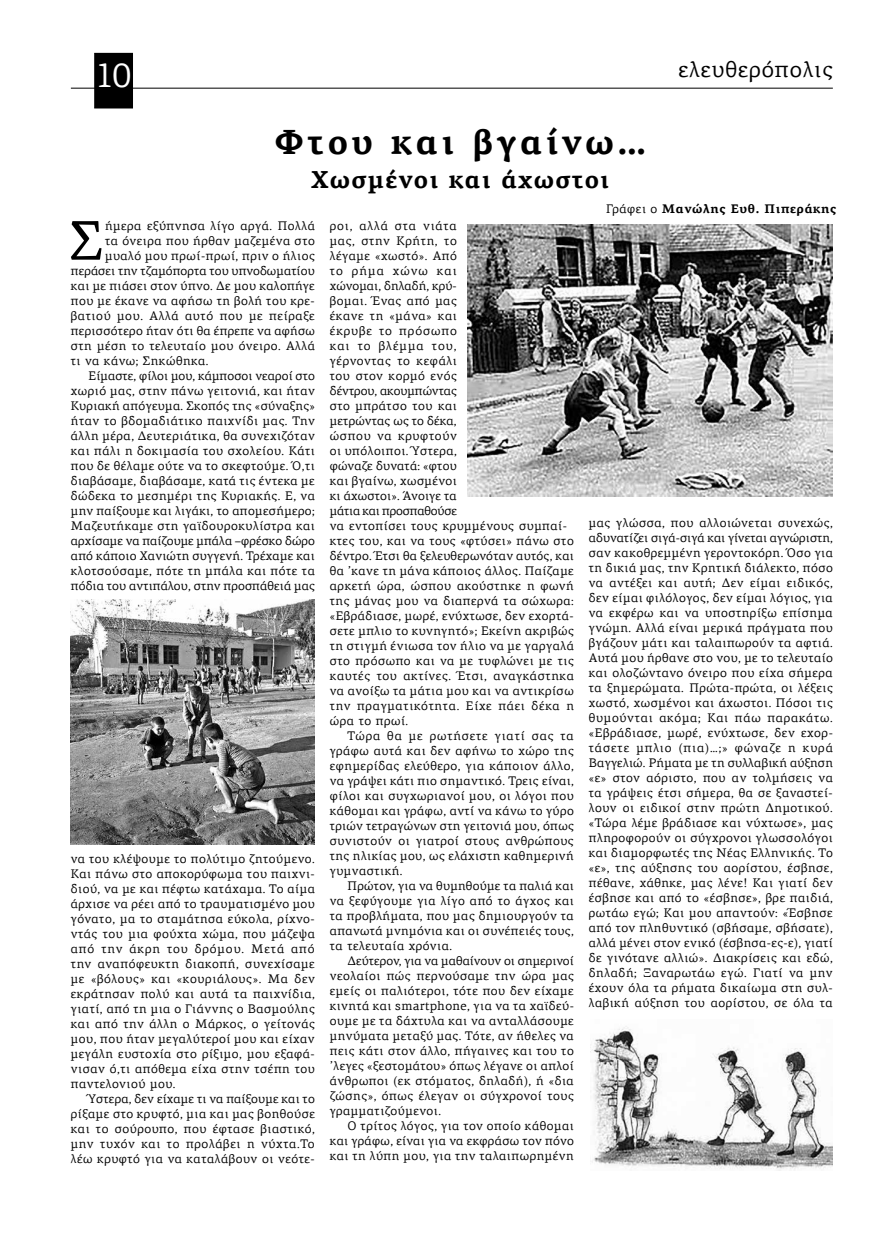
<style>
.page{position:relative;width:886px;height:1241px;background:#fff}
.page>*{position:absolute;margin:0;border:0;box-sizing:border-box;transform-origin:0 0}
.t1{font:56px "PF Agora Serif Pro";color:#000}
.t2{font:700 35px "PF Agora Serif Pro";letter-spacing:.1em;color:#000}
.t3{font:33.75px "PF Agora Serif Pro";color:#fff}
.t4{font:700 24.62px "PF Agora Serif Pro";letter-spacing:.05em;color:#000}
.t5{font:22.5px "PF Agora Serif Pro";letter-spacing:.04em;color:#000}
.t6{font:12.5px/15px "PF Agora Serif Pro";letter-spacing:.04em;color:#000;text-align:justify}
.t7{font:12.5px "PF Agora Serif Pro";letter-spacing:.01em;color:#000}
.t8{font:12.5px "PF Agora Serif Pro";letter-spacing:.005em;color:#000}
.t9{font:12.5px "PF Agora Serif Pro";letter-spacing:.02em;color:#000}
.t10{font:700 12.5px "PF Agora Serif Pro";letter-spacing:.05em;color:#000}
.s1{font-weight:400}
</style>
<div class="page">
<hr style="left:71px;top:88px;width:762px;height:1px;background:#000">
<div style="left:95px;top:53px;width:37px;height:55px;background:#000"></div>
<div style="left:95px;top:53px;width:38px;height:55px;border:1px solid #000"></div>
<img style="left:71px;top:599px;width:244px;height:245px">
<img style="left:467px;top:224px;width:366px;height:272px">
<img style="left:592px;top:1026px;width:241px;height:144px">
<h3 class="t3" style="left:96px;top:55px;width:37px">10</h3>
<h3 class="t5" style="left:679px;top:56px;width:156px">ελευθερόπολις</h3>
<h2 class="t2" style="left:274px;top:120px;width:373px">Φτου και βγαίνω…</h2>
<h3 class="t4" style="left:311px;top:164px;width:300px">Χωσμένοι και άχωστοι</h3>
<p class="t10" style="left:606px;top:201px;width:232px"><span class="s1">Γράφει ο</span> Μανώλης Ευθ. Πιπεράκης</p>
<h1 class="t1" style="left:70px;top:207px;width:35px">Σ</h1>
<p class="t6" style="left:105px;top:218px;width:211px">ήμερα εξύπνησα λίγο αργά. Πολλά</p>
<p class="t6" style="left:105px;top:233px;width:211px">τα όνειρα που ήρθαν μαζεμένα στο</p>
<p class="t6" style="left:105px;top:248px;width:211px">μυαλό μου πρωί-πρωί, πριν ο ήλιος</p>
<p class="t7" style="left:71px;top:263px;width:245px">περάσει την τζαμόπορτα του υπνοδωματίου</p>
<p class="t6" style="left:71px;top:278px;width:245px">και με πιάσει στον ύπνο. Δε μου καλοπήγε</p>
<p class="t6" style="left:71px;top:293px;width:245px">που με έκανε να αφήσω τη βολή του κρε-</p>
<p class="t6" style="left:71px;top:308px;width:245px">βατιού μου. Αλλά αυτό που με πείραξε</p>
<p class="t6" style="left:71px;top:323px;width:245px">περισσότερο ήταν ότι θα έπρεπε να αφήσω</p>
<p class="t6" style="left:71px;top:338px;width:245px">στη μέση το τελευταίο μου όνειρο. Αλλά</p>
<p class="t6" style="left:71px;top:353px;width:139px">τι να κάνω; Σηκώθηκα.</p>
<p class="t7" style="left:89px;top:368px;width:228px">Είμαστε, φίλοι μου, κάμποσοι νεαροί στο</p>
<p class="t6" style="left:71px;top:383px;width:245px">χωριό μας, στην πάνω γειτονιά, και ήταν</p>
<p class="t6" style="left:71px;top:398px;width:246px">Κυριακή απόγευμα. Σκοπός της «σύναξης»</p>
<p class="t6" style="left:71px;top:413px;width:245px">ήταν το βδομαδιάτικο παιχνίδι μας. Την</p>
<p class="t6" style="left:71px;top:428px;width:245px">άλλη μέρα, Δευτεριάτικα, θα συνεχιζόταν</p>
<p class="t6" style="left:71px;top:443px;width:245px">και πάλι η δοκιμασία του σχολείου. Κάτι</p>
<p class="t6" style="left:71px;top:458px;width:245px">που δε θέλαμε ούτε να το σκεφτούμε. Ό,τι</p>
<p class="t6" style="left:71px;top:473px;width:245px">διαβάσαμε, διαβάσαμε, κατά τις έντεκα με</p>
<p class="t6" style="left:71px;top:488px;width:245px">δώδεκα το μεσημέρι της Κυριακής. Ε, να</p>
<p class="t6" style="left:71px;top:503px;width:245px">μην παίξουμε και λιγάκι, το απομεσήμερο;</p>
<p class="t6" style="left:71px;top:518px;width:245px">Μαζευτήκαμε στη γαϊδουροκυλίστρα και</p>
<p class="t8" style="left:71px;top:533px;width:246px">αρχίσαμε να παίζουμε μπάλα –φρέσκο δώρο</p>
<p class="t9" style="left:71px;top:548px;width:245px">από κάποιο Χανιώτη συγγενή. Τρέχαμε και</p>
<p class="t6" style="left:71px;top:563px;width:245px">κλοτσούσαμε, πότε τη μπάλα και πότε τα</p>
<p class="t7" style="left:71px;top:578px;width:245px">πόδια του αντιπάλου, στην προσπάθειά μας</p>
<p class="t6" style="left:71px;top:851px;width:246px">να του κλέψουμε το πολύτιμο ζητούμενο.<br>Και πάνω στο αποκορύφωμα του παιχνι&shy;διού, να με και πέφτω κατάχαμα. Το αίμα άρχισε να ρέει από το τραυματισμένο μου γόνατο, μα το σταμάτησα εύκολα, ρίχνο&shy;ντάς του μια φούχτα χώμα, που μάζεψα από την άκρη του δρόμου. Μετά από την αναπόφευκτη διακοπή, συνεχίσαμε με «βόλους» και «κουριάλους». Μα δεν εκράτησαν πολύ και αυτά τα παιχνίδια, γιατί, από τη μια ο Γιάννης ο Βασμούλης και από την άλλη ο Μάρκος, ο γείτονάς μου, που ήταν μεγαλύτεροί μου και είχαν μεγάλη ευστοχία στο ρίξιμο, μου εξαφά&shy;νισαν ό,τι απόθεμα είχα στην τσέπη του παντελονιού μου.</p>
<p class="t6" style="left:71px;top:1091px;width:246px;text-indent:18px">Ύστερα, δεν είχαμε τι να παίξουμε και το ρίξαμε στο κρυφτό, μια και μας βοηθούσε και το σούρουπο, που έφτασε βιαστικό, μην τυχόν και το προλάβει η νύχτα.Το λέω κρυφτό για να καταλάβουν οι νεότε-</p>
<p class="t6" style="left:330px;top:218px;width:246px;text-align:left">ροι, αλλά στα νιάτα<br>μας, στην Κρήτη, το<br>λέγαμε «χωστό». Από<br>το ρήμα χώνω και<br>χώνομαι, δηλαδή, κρύ-<br>βομαι. Ένας από μας<br>έκανε τη «μάνα» και<br>έκρυβε το πρόσωπο<br>και το βλέμμα του,<br>γέρνοντας το κεφάλι<br>του στον κορμό ενός<br>δέντρου, ακουμπώντας<br>στο μπράτσο του και<br>μετρώντας ως το δέκα,<br>ώσπου να κρυφτούν<br>οι υπόλοιποι. Ύστερα,<br>φώναζε δυνατά: «φτου<br>και βγαίνω, χωσμένοι<br>κι άχωστοι». Άνοιγε τα<br>μάτια και προσπαθούσε<br>να εντοπίσει τους κρυμμένους συμπαί&shy;κτες του, και να τους «φτύσει» πάνω στο δέντρο. Έτσι θα ξελευθερωνόταν αυτός, και θα ’κανε τη μάνα κάποιος άλλος. Παίζαμε αρκετή ώρα, ώσπου ακούστηκε η φωνή της μάνας μου να διαπερνά τα σώχωρα: «Εβράδιασε, μωρέ, ενύχτωσε, δεν εχορτά&shy;σετε μπλιο το κυνηγητό»; Εκείνη ακριβώς τη στιγμή ένιωσα τον ήλιο να με γαργαλά στο πρόσωπο και να με τυφλώνει με τις καυτές του ακτίνες. Έτσι, αναγκάστηκα να ανοίξω τα μάτια μου και να αντικρίσω την πραγματικότητα. Είχε πάει δέκα η ώρα το πρωί.</p>
<p class="t6" style="left:330px;top:728px;width:246px;text-indent:18px">Τώρα θα με ρωτήσετε γιατί σας τα γράφω αυτά και δεν αφήνω το χώρο της εφημερίδας ελεύθερο, για κάποιον άλλο, να γράψει κάτι πιο σημαντικό. Τρεις είναι, φίλοι και συγχωριανοί μου, οι λόγοι που κάθομαι και γράφω, αντί να κάνω το γύρο τριών τετραγώνων στη γειτονιά μου, όπως συνιστούν οι γιατροί στους ανθρώπους της ηλικίας μου, ως ελάχιστη καθημερινή γυμναστική.</p>
<p class="t6" style="left:330px;top:878px;width:245px;text-indent:18px">Πρώτον, για να θυμηθούμε τα παλιά και να ξεφύγουμε για λίγο από το άγχος και τα προβλήματα, που μας δημιουργούν τα απανωτά μνημόνια και οι συνέπειές τους, τα τελευταία χρόνια.</p>
<p class="t6" style="left:330px;top:953px;width:246px;text-indent:18px">Δεύτερον, για να μαθαίνουν οι σημερινοί νεολαίοι πώς περνούσαμε την ώρα μας εμείς οι παλιότεροι, τότε που δεν είχαμε κινητά και smartphone, για να τα χαϊδεύ&shy;ουμε με τα δάχτυλα και να ανταλλάσουμε μηνύματα μεταξύ μας. Τότε, αν ήθελες να πεις κάτι στον άλλο, πήγαινες και του το ’λεγες «ξεστομάτου» όπως λέγανε οι απλοί άνθρωποι (εκ στόματος, δηλαδή), ή «δια ζώσης», όπως έλεγαν οι σύγχρονοί τους γραμματιζούμενοι.</p>
<p class="t6" style="left:330px;top:1118px;width:245px;text-indent:18px">Ο τρίτος λόγος, για τον οποίο κάθομαι και γράφω, είναι για να εκφράσω τον πόνο και τη λύπη μου, για την ταλαιπωρημένη</p>
<p class="t6" style="left:589px;top:514px;width:246px">μας γλώσσα, που αλλοιώνεται συνεχώς, αδυνατίζει σιγά-σιγά και γίνεται αγνώριστη, σαν κακοθρεμμένη γεροντοκόρη. Όσο για τη δικιά μας, την Κρητική διάλεκτο, πόσο να αντέξει και αυτή; Δεν είμαι ειδικός, δεν είμαι φιλόλογος, δεν είμαι λόγιος, για να εκφέρω και να υποστηρίξω επίσημα γνώμη. Αλλά είναι μερικά πράγματα που βγάζουν μάτι και ταλαιπωρούν τα αφτιά.<br>Αυτά μου ήρθανε στο νου, με το τελευταίο και ολοζώντανο όνειρο που είχα σήμερα τα ξημερώματα. Πρώτα-πρώτα, οι λέξεις χωστό, χωσμένοι και άχωστοι. Πόσοι τις θυμούνται ακόμα; Και πάω παρακάτω. «Εβράδιασε, μωρέ, ενύχτωσε, δεν εχορ&shy;τάσετε μπλιο (πια)…;» φώναζε η κυρά Βαγγελιώ. Ρήματα με τη συλλαβική αύξηση «ε» στον αόριστο, που αν τολμήσεις να τα γράψεις έτσι σήμερα, θα σε ξαναστεί&shy;λουν οι ειδικοί στην πρώτη Δημοτικού. «Τώρα λέμε βράδιασε και νύχτωσε», μας πληροφορούν οι σύγχρονοι γλωσσολόγοι και διαμορφωτές της Νέας Ελληνικής. Το «ε», της αύξησης του αορίστου, έσβησε, πέθανε, χάθηκε, μας λένε! Και γιατί δεν έσβησε και από το «έσβησε», βρε παιδιά, ρωτάω εγώ; Και μου απαντούν: «Έσβησε από τον πληθυντικό (σβήσαμε, σβήσατε), αλλά μένει στον ενικό (έσβησα-ες-ε), γιατί δε γινότανε αλλιώ». Διακρίσεις και εδώ, δηλαδή; Ξαναρωτάω εγώ. Γιατί να μην έχουν όλα τα ρήματα δικαίωμα στη συλ&shy;λαβική αύξηση του αορίστου, σε όλα τα</p>
</div>
